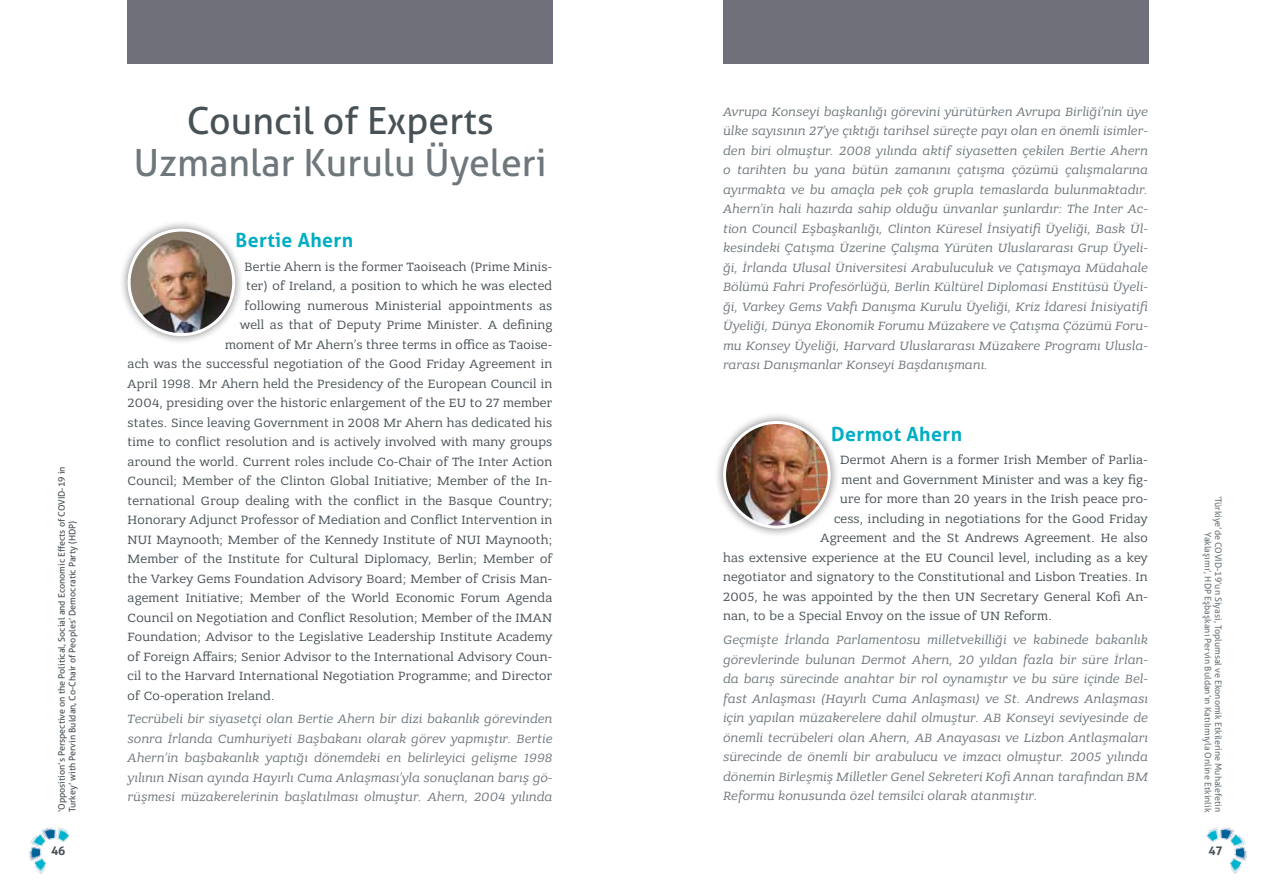
<style>
.page{position:relative;width:1276px;height:893px;background:#fff}
.page>*{position:absolute;margin:0;border:0;box-sizing:border-box;transform-origin:0 0}
.t1{font:37.5px "Aller";color:#6e777c}
.t2{font:37.5px "Aller";color:#485156}
.t3{font:700 19.5px "Aller";letter-spacing:.02em;color:#00aec3}
.t4{font:12.75px "Bandera Pro";letter-spacing:.02em;color:#485156}
.t5{font:italic 12.75px/19.5px "Bandera Pro";letter-spacing:.02em;color:#6e777c;text-align:justify}
.t6{font:700 12px "Aller";color:#485156}
.t7{font:9px/10.5px "Aller";color:#485156}
.t8{font:9px/10.5px "Aller";color:#6e777c;text-align:right}
</style>
<div class="page">
<div style="left:128px;top:0;width:425px;height:64px;background:#6f707a"></div>
<div style="left:723px;top:0;width:425px;height:64px;background:#6f707a"></div>
<img style="left:29px;top:827px;width:42px;height:47px">
<img style="left:1205px;top:827px;width:42px;height:47px">
<div style="left:714px;top:412px;width:125px;height:125px;background:#000;opacity:.5"></div>
<img style="left:724px;top:422px;width:105px;height:105px;border-radius:52px">
<div style="left:723px;top:421px;width:107px;height:108px;border:3px solid #fff;border-radius:50%"></div>
<div style="left:119px;top:220px;width:125px;height:125px;background:#000;opacity:.5"></div>
<img style="left:129px;top:230px;width:105px;height:105px;border-radius:52px">
<div style="left:128px;top:229px;width:107px;height:107px;border:3px solid #fff;border-radius:50%"></div>
<p class="t7" style="left:56px;top:812px;width:347px;rotate:-90deg">‘Opposition’s Perspective on the Political, Social and Economic Effects of COVID-19 in<br>Turkey’ with Pervin Buldan, Co-Chair of Peoples’ Democratic Party (HDP)</p>
<h1 class="t2" style="left:187px;top:98px;width:309px">Council of Experts</h1>
<h1 class="t1" style="left:134px;top:140px;width:414px">Uzmanlar Kurulu Üyeleri</h1>
<h2 class="t3" style="left:236px;top:228px;width:119px">Bertie Ahern</h2>
<p class="t4" style="left:245px;top:259px;width:309px">Bertie Ahern is the former Taoiseach (Prime Minis-</p>
<p class="t4" style="left:246px;top:278px;width:308px">ter) of Ireland, a position to which he was elected</p>
<p class="t4" style="left:245px;top:298px;width:309px">following numerous Ministerial appointments as</p>
<p class="t4" style="left:240px;top:317px;width:314px">well as that of Deputy Prime Minister. A defining</p>
<p class="t4" style="left:225px;top:337px;width:328px">moment of Mr Ahern’s three terms in office as Taoise-</p>
<p class="t4" style="left:128px;top:356px;width:426px">ach was the successful negotiation of the Good Friday Agreement in</p>
<p class="t4" style="left:128px;top:376px;width:426px">April 1998. Mr Ahern held the Presidency of the European Council in</p>
<p class="t4" style="left:128px;top:395px;width:426px">2004, presiding over the historic enlargement of the EU to 27 member</p>
<p class="t4" style="left:128px;top:415px;width:426px">states. Since leaving Government in 2008 Mr Ahern has dedicated his</p>
<p class="t4" style="left:128px;top:434px;width:426px">time to conflict resolution and is actively involved with many groups</p>
<p class="t4" style="left:128px;top:454px;width:426px">around the world. Current roles include Co-Chair of The Inter Action</p>
<p class="t4" style="left:128px;top:473px;width:426px">Council; Member of the Clinton Global Initiative; Member of the In-</p>
<p class="t4" style="left:128px;top:493px;width:426px">ternational Group dealing with the conflict in the Basque Country;</p>
<p class="t4" style="left:128px;top:512px;width:426px">Honorary Adjunct Professor of Mediation and Conflict Intervention in</p>
<p class="t4" style="left:128px;top:532px;width:426px">NUI Maynooth; Member of the Kennedy Institute of NUI Maynooth;</p>
<p class="t4" style="left:128px;top:551px;width:426px">Member of the Institute for Cultural Diplomacy, Berlin; Member of</p>
<p class="t4" style="left:128px;top:571px;width:426px">the Varkey Gems Foundation Advisory Board; Member of Crisis Man-</p>
<p class="t4" style="left:128px;top:590px;width:426px">agement Initiative; Member of the World Economic Forum Agenda</p>
<p class="t4" style="left:128px;top:610px;width:426px">Council on Negotiation and Conflict Resolution; Member of the IMAN</p>
<p class="t4" style="left:128px;top:629px;width:426px">Foundation; Advisor to the Legislative Leadership Institute Academy</p>
<p class="t4" style="left:128px;top:649px;width:426px">of Foreign Affairs; Senior Advisor to the International Advisory Coun-</p>
<p class="t4" style="left:128px;top:668px;width:426px">cil to the Harvard International Negotiation Programme; and Director</p>
<p class="t4" style="left:128px;top:688px;width:148px">of Co-operation Ireland.</p>
<p class="t5" style="left:128px;top:709px;width:426px">Tecrübeli bir siyasetçi olan Bertie Ahern bir dizi bakanlık görevinden sonra İrlanda Cumhuriyeti Başbakanı olarak görev yapmıştır. Bertie Ahern’in başbakanlık yaptığı dönemdeki en belirleyici gelişme 1998 yılının Nisan ayında Hayırlı Cuma Anlaşması’yla sonuçlanan barış gö&shy;rüşmesi müzakerelerinin başlatılması olmuştur. Ahern, 2004 yılında</p>
<p class="t5" style="left:723px;top:102px;width:428px;text-align:left">Avrupa Konseyi başkanlığı görevini yürütürken Avrupa Birliği’nin üye ülke sayısının 27’ye çıktığı tarihsel süreçte payı olan en önemli isimler&shy;den biri olmuştur. 2008 yılında aktif siyasetten çekilen Bertie Ahern o tarihten bu yana bütün zamanını çatışma çözümü çalışmalarına ayırmakta ve bu amaçla pek çok grupla temaslarda bulunmaktadır.<br>Ahern’in hali hazırda sahip olduğu ünvanlar şunlardır: The Inter Ac&shy;tion Council Eşbaşkanlığı, Clinton Küresel İnsiyatifi Üyeliği, Bask Ül&shy;kesindeki Çatışma Üzerine Çalışma Yürüten Uluslararası Grup Üyeli&shy;ği, İrlanda Ulusal Üniversitesi Arabuluculuk ve Çatışmaya Müdahale Bölümü Fahri Profesörlüğü, Berlin Kültürel Diplomasi Enstitüsü Üyeli&shy;ği, Varkey Gems Vakfı Danışma Kurulu Üyeliği, Kriz İdaresi İnisiyatifi Üyeliği, Dünya Ekonomik Forumu Müzakere ve Çatışma Çözümü Foru&shy;mu Konsey Üyeliği, Harvard Uluslararası Müzakere Programı Ulusla&shy;rarası Danışmanlar Konseyi Başdanışmanı.</p>
<h2 class="t3" style="left:831px;top:422px;width:133px">Dermot Ahern</h2>
<p class="t4" style="left:840px;top:452px;width:309px">Dermot Ahern is a former Irish Member of Parlia-</p>
<p class="t4" style="left:841px;top:472px;width:307px">ment and Government Minister and was a key fig-</p>
<p class="t4" style="left:840px;top:491px;width:309px">ure for more than 20 years in the Irish peace pro-</p>
<p class="t4" style="left:834px;top:511px;width:315px">cess, including in negotiations for the Good Friday</p>
<p class="t4" style="left:820px;top:530px;width:329px">Agreement and the St Andrews Agreement. He also</p>
<p class="t4" style="left:723px;top:550px;width:426px">has extensive experience at the EU Council level, including as a key</p>
<p class="t4" style="left:723px;top:569px;width:426px">negotiator and signatory to the Constitutional and Lisbon Treaties. In</p>
<p class="t4" style="left:723px;top:589px;width:426px">2005, he was appointed by the then UN Secretary General Kofi An-</p>
<p class="t4" style="left:723px;top:608px;width:330px">nan, to be a Special Envoy on the issue of UN Reform.</p>
<p class="t5" style="left:723px;top:630px;width:426px">Geçmişte İrlanda Parlamentosu milletvekilliği ve kabinede bakanlık görevlerinde bulunan Dermot Ahern, 20 yıldan fazla bir süre İrlan&shy;da barış sürecinde anahtar bir rol oynamıştır ve bu süre içinde Bel&shy;fast Anlaşması (Hayırlı Cuma Anlaşması) ve St. Andrews Anlaşması için yapılan müzakerelere dahil olmuştur. AB Konseyi seviyesinde de önemli tecrübeleri olan Ahern, AB Anayasası ve Lizbon Antlaşmaları sürecinde de önemli bir arabulucu ve imzacı olmuştur. 2005 yılında dönemin Birleşmiş Milletler Genel Sekreteri Kofi Annan tarafından BM Reformu konusunda özel temsilci olarak atanmıştır.</p>
<p class="t8" style="left:1223px;top:495px;width:318px;rotate:90deg">‘Türkiye’de COVID-19’un Siyasi, Toplumsal ve Ekonomik Etkilerine Muhalefetin<br>Yaklaşımı’, HDP Eşbaşkanı Pervin Buldan’ın Katılımıyla Online Etkinlik</p>
<p class="t6" style="left:51px;top:843px;width:16px">46</p>
<p class="t6" style="left:1208px;top:843px;width:16px">47</p>
</div>
